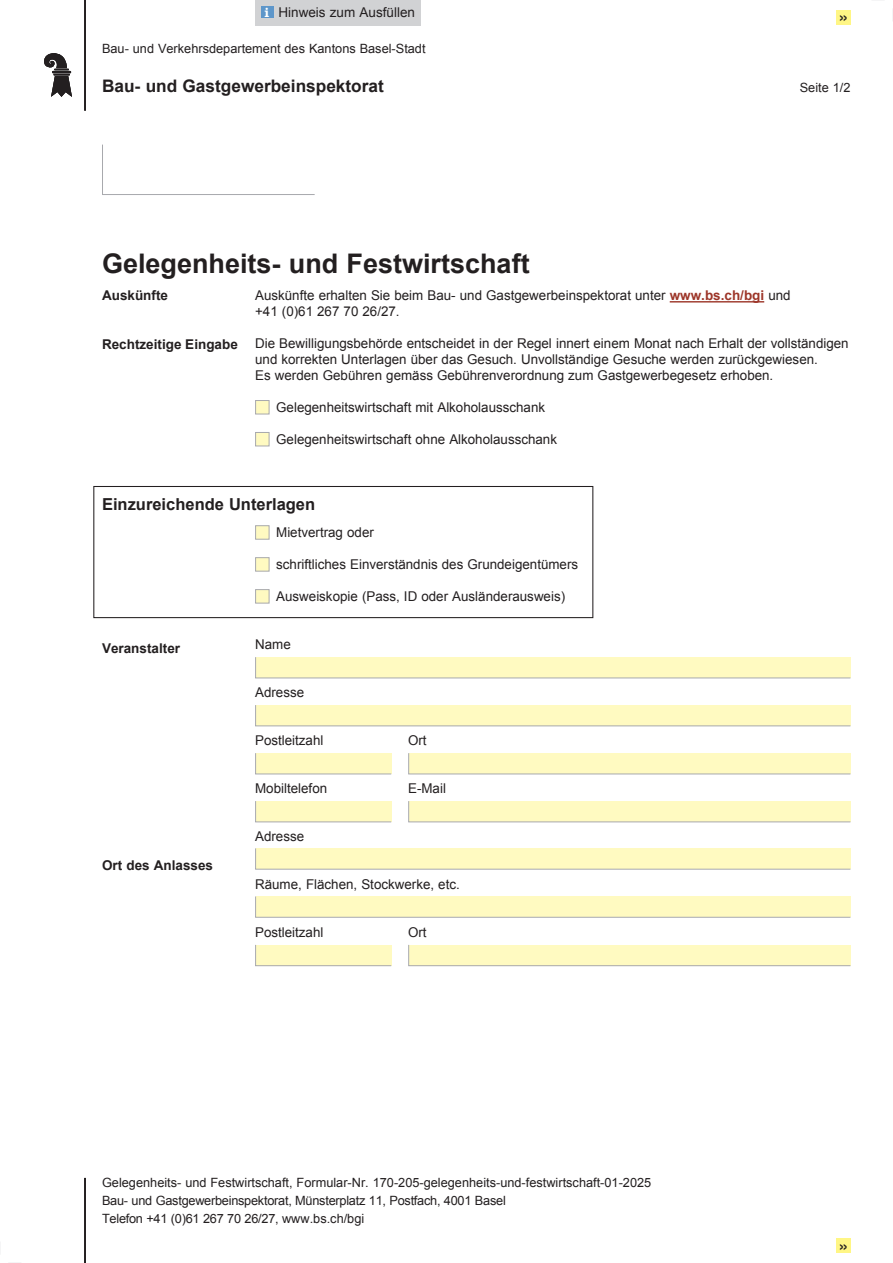
<style>
.page{position:relative;width:893px;height:1263px;background:#fff}
.page>*{position:absolute;margin:0;border:0;box-sizing:border-box;transform-origin:0 0}
.t1{font:700 27px "Arial";color:#231f20}
.t2{font:18px "Helvetica";color:#231f20}
.t3{font:700 17.25px "Arial";color:#231f20}
.t4{font:700 16.5px "Arial";color:#231f20}
.t5{font:13.5px/15.9px "Arial";color:#231f20}
.t6{font:700 13.5px "Arial";color:#231f20}
.t7{font:12.75px/18px "Arial";color:#231f20}
.s1{font-family:"Clarendon Std";font-weight:700;color:#fff}
.s2{font-weight:700;color:#9d3629}
</style>
<div class="page">
<hr style="left:84px;top:0;width:2px;height:111px;background:#231f20">
<svg style="left:44px;top:53px;width:28px;height:44px"></svg>
<hr style="left:84px;top:1178px;width:2px;height:85px;background:#231f20">
<div style="left:255px;top:0;width:166px;height:26px;background:#d1d2d4"></div>
<div style="left:261px;top:6px;width:12px;height:12px;background:#5d96ca"></div>
<svg style="left:9px;top:1262px;width:12px;height:1px"></svg>
<svg style="left:892px;top:9px;width:1px;height:12px"></svg>
<div style="left:836px;top:10px;width:15px;height:15px;background:#fff685"></div>
<div style="left:836px;top:1238px;width:15px;height:15px;background:#fff685"></div>
<svg style="left:102px;top:144px;width:213px;height:51px"></svg>
<hr style="left:670px;top:301px;width:94px;height:1px;background:#9d3629">
<div style="left:255px;top:400px;width:15px;height:14px;background:#fffac1;border:1px solid #a8a9ad"></div>
<div style="left:255px;top:432px;width:15px;height:14px;background:#fffac1;border:1px solid #a8a9ad"></div>
<div style="left:255px;top:525px;width:15px;height:15px;background:#fffac1;border:1px solid #a8a9ad"></div>
<div style="left:255px;top:557px;width:15px;height:15px;background:#fffac1;border:1px solid #a8a9ad"></div>
<div style="left:255px;top:589px;width:15px;height:14px;background:#fffac1;border:1px solid #a8a9ad"></div>
<div style="left:93px;top:486px;width:500px;height:132px;border:1px solid #231f20"></div>
<svg style="left:255px;top:657px;width:596px;height:22px;background:#faf6c1"></svg>
<svg style="left:255px;top:705px;width:596px;height:22px;background:#faf6c1"></svg>
<svg style="left:255px;top:753px;width:137px;height:22px;background:#faf5c1"></svg>
<svg style="left:408px;top:753px;width:443px;height:22px;background:#faf6c1"></svg>
<svg style="left:255px;top:801px;width:137px;height:22px;background:#faf5c1"></svg>
<svg style="left:408px;top:801px;width:443px;height:22px;background:#faf6c1"></svg>
<svg style="left:255px;top:848px;width:596px;height:22px;background:#faf6c0"></svg>
<svg style="left:255px;top:896px;width:596px;height:22px;background:#faf6c0"></svg>
<div style="left:255px;top:945px;width:137px;height:21px;background:#fffac1"></div>
<div style="left:408px;top:945px;width:443px;height:21px;background:#fffac1"></div>
<p class="t5" style="left:265px;top:4px;width:152px"><span class="s1">i</span> Hinweis zum Ausfüllen</p>
<h2 class="t2" style="left:838px;top:3px;width:12px">»</h2>
<p class="t7" style="left:102px;top:40px;width:325px">Bau- und Verkehrsdepartement des Kantons Basel-Stadt</p>
<p class="t3" style="left:102px;top:74px;width:283px">Bau- und Gastgewerbeinspektorat</p>
<p class="t7" style="left:800px;top:79px;width:52px">Seite 1/2</p>
<h1 class="t1" style="left:102px;top:246px;width:429px">Gelegenheits- und Festwirtschaft</h1>
<p class="t5" style="left:255px;top:288px;width:537px">Auskünfte erhalten Sie beim Bau- und Gastgewerbeinspektorat unter <span class="s2">www.bs.ch/bgi</span> und +41 (0)61 267 70 26/27.</p>
<p class="t5" style="left:255px;top:336px;width:595px">Die Bewilligungsbehörde entscheidet in der Regel innert einem Monat nach Erhalt der vollständigen und korrekten Unterlagen über das Gesuch. Unvollständige Gesuche werden zurückgewiesen.<br>Es werden Gebühren gemäss Gebührenverordnung zum Gastgewerbegesetz erhoben.</p>
<p class="t5" style="left:276px;top:400px;width:270px">Gelegenheitswirtschaft mit Alkoholausschank</p>
<p class="t5" style="left:276px;top:432px;width:282px">Gelegenheitswirtschaft ohne Alkoholausschank</p>
<p class="t6" style="left:102px;top:286px;width:68px">Auskünfte</p>
<p class="t6" style="left:102px;top:335px;width:137px">Rechtzeitige Eingabe</p>
<p class="t4" style="left:102px;top:494px;width:215px">Einzureichende Unterlagen</p>
<p class="t5" style="left:276px;top:525px;width:99px">Mietvertrag oder</p>
<p class="t5" style="left:276px;top:557px;width:303px">schriftliches Einverständnis des Grundeigentümers</p>
<p class="t5" style="left:276px;top:589px;width:290px">Ausweiskopie (Pass, ID oder Ausländerausweis)</p>
<p class="t5" style="left:255px;top:637px;width:37px">Name</p>
<p class="t5" style="left:255px;top:685px;width:51px">Adresse</p>
<p class="t5" style="left:255px;top:732px;width:70px">Postleitzahl</p>
<p class="t5" style="left:408px;top:732px;width:20px">Ort</p>
<p class="t5" style="left:255px;top:780px;width:74px">Mobiltelefon</p>
<p class="t5" style="left:408px;top:780px;width:39px">E-Mail</p>
<p class="t5" style="left:255px;top:828px;width:51px">Adresse</p>
<p class="t5" style="left:255px;top:876px;width:206px">Räume, Flächen, Stockwerke, etc.</p>
<p class="t5" style="left:255px;top:924px;width:70px">Postleitzahl</p>
<p class="t5" style="left:408px;top:924px;width:20px">Ort</p>
<p class="t6" style="left:102px;top:639px;width:80px">Veranstalter</p>
<p class="t6" style="left:102px;top:856px;width:113px">Ort des Anlasses</p>
<p class="t7" style="left:102px;top:1174px;width:551px">Gelegenheits- und Festwirtschaft, Formular-Nr. 170-205-gelegenheits-und-festwirtschaft-01-2025<br>Bau- und Gastgewerbeinspektorat, Münsterplatz 11, Postfach, 4001 Basel<br>Telefon +41 (0)61 267 70 26/27, www.bs.ch/bgi</p>
<h2 class="t2" style="left:838px;top:1231px;width:12px">»</h2>
</div>
